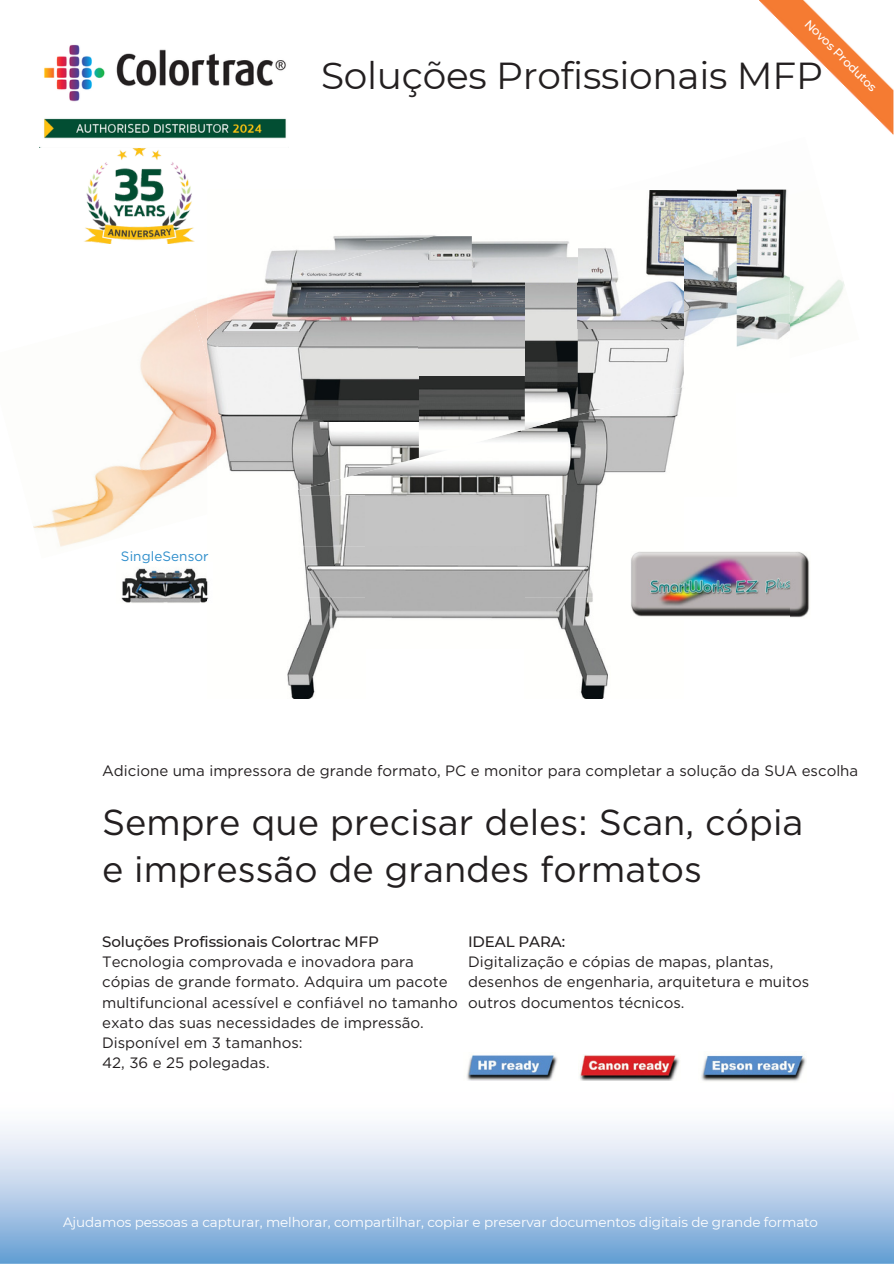
<style>
.page{position:relative;width:894px;height:1264px;background:#fff}
.page>*{position:absolute;margin:0;border:0;box-sizing:border-box;transform-origin:0 0}
.t1{font:37.5px "Montserrat";letter-spacing:-.005em;color:#231f20}
.t2{font:36px/47.2px "Gotham";color:#231f20}
.t3{font:15px/20.2px "Gotham";color:#231f20}
.t4{font:500 15px "Montserrat";letter-spacing:-.005em;color:#231f20}
.t5{font:13.5px "Montserrat";letter-spacing:-.005em;color:#fff}
.t6{font:13.5px "Gotham";letter-spacing:.005em;color:#2e8ecb}
.t7{font:500 12px "Montserrat";color:#fff}
</style>
<div class="page">
<img style="left:0;top:1125px;width:893px;height:138px">
<img style="left:33px;top:311px;width:174px;height:236px">
<img style="left:191px;top:303px;width:16px;height:56px">
<img style="left:736px;top:189px;width:51px;height:1px">
<img style="left:789px;top:277px;width:56px;height:43px">
<img style="left:789px;top:282px;width:19px;height:49px">
<img style="left:265px;top:282px;width:100px;height:1px">
<img style="left:524px;top:429px;width:53px;height:15px">
<img style="left:577px;top:415px;width:101px;height:29px">
<img style="left:312px;top:457px;width:106px;height:38px">
<img style="left:418px;top:444px;width:253px;height:51px">
<img style="left:298px;top:495px;width:300px;height:153px">
<img style="left:287px;top:648px;width:37px;height:51px">
<img style="left:571px;top:648px;width:37px;height:51px">
<img style="left:207px;top:329px;width:105px;height:185px">
<img style="left:313px;top:329px;width:105px;height:157px">
<img style="left:419px;top:282px;width:105px;height:176px">
<img style="left:524px;top:282px;width:53px;height:147px">
<img style="left:577px;top:236px;width:106px;height:179px">
<img style="left:683px;top:236px;width:53px;height:142px">
<img style="left:736px;top:190px;width:53px;height:157px">
<img style="left:207px;top:283px;width:212px;height:46px">
<img style="left:265px;top:236px;width:206px;height:46px">
<img style="left:471px;top:236px;width:106px;height:46px">
<img style="left:647px;top:190px;width:89px;height:46px">
<img style="left:631px;top:551px;width:178px;height:67px">
<img style="left:121px;top:568px;width:88px;height:35px">
<img style="left:467px;top:1052px;width:91px;height:28px">
<img style="left:579px;top:1054px;width:101px;height:26px">
<img style="left:701px;top:1055px;width:105px;height:26px">
<img style="left:759px;top:0;width:134px;height:135px">
<img style="left:84px;top:148px;width:110px;height:95px">
<img style="left:44px;top:44px;width:242px;height:95px">
<p class="t7" style="left:811px;top:16px;width:97px;rotate:45deg">Novos Produtos</p>
<p class="t1" style="left:321px;top:53px;width:503px">Soluções Profissionais MFP</p>
<p class="t6" style="left:121px;top:548px;width:89px">SingleSensor</p>
<h2 class="t3" style="left:102px;top:760px;width:757px">Adicione uma impressora de grande formato, PC e monitor para completar a solução da SUA escolha</h2>
<h4 class="t2" style="left:102px;top:798px;width:702px">Sempre que precisar deles: Scan, cópia e impressão de grandes formatos</h4>
<h4 class="t4" style="left:102px;top:932px;width:278px">Soluções Profissionais Colortrac MFP</h4>
<h1 class="t4" style="left:468px;top:932px;width:99px">IDEAL PARA:</h1>
<h3 class="t3" style="left:102px;top:951px;width:357px">Tecnologia comprovada e inovadora para cópias de grande formato. Adquira um pacote multifuncional acessível e confiável no tamanho exato das suas necessidades de impressão.<br>Disponível em 3 tamanhos:<br>42, 36 e 25 polegadas.</h3>
<h4 class="t3" style="left:468px;top:951px;width:342px">Digitalização e cópias de mapas, plantas, desenhos de engenharia, arquitetura e muitos outros documentos técnicos.</h4>
<p class="t5" style="left:63px;top:1214px;width:756px">Ajudamos pessoas a capturar, melhorar, compartilhar, copiar e preservar documentos digitais de grande formato</p>
</div>
